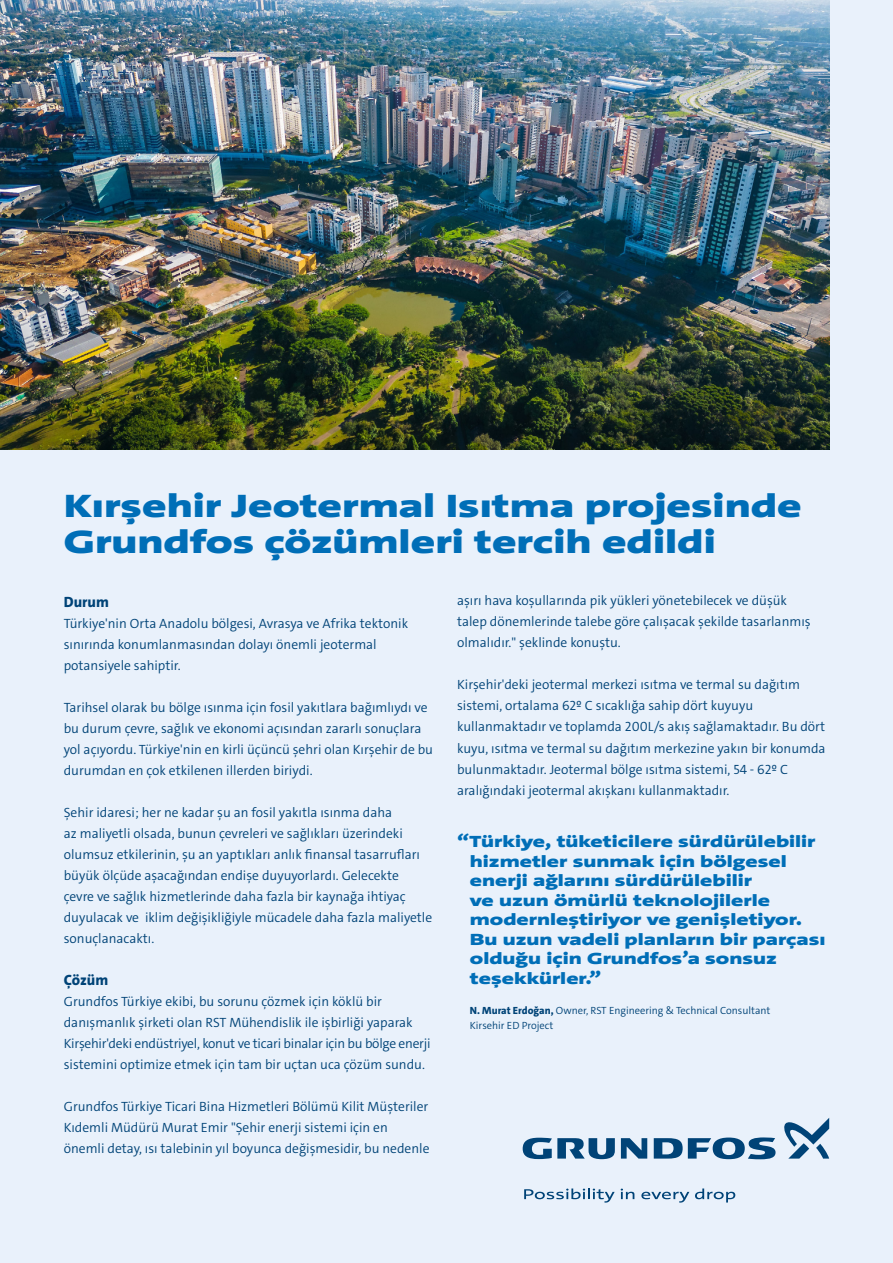
<style>
.page{position:relative;width:893px;height:1263px;background:#e9f1fb}
.page>*{position:absolute;margin:0;border:0;box-sizing:border-box;transform-origin:0 0}
.t1{font:900 33px/36px "Grundfos The Sans Extd";color:#006eb7}
.t2{font:900 16.5px/19.5px "Grundfos The Sans Extd";color:#006eb7}
.t3{font:800 15px "Grundfos The Sans";color:#004377}
.t4{font:300 13.5px/21px "Grundfos The Sans";color:#004377}
.t5{font:300 10.5px/15px "Grundfos The Sans";color:#004377}
.s1{font-weight:800}
</style>
<div class="page">
<img style="left:0;top:0;width:829px;height:449px">
<svg style="left:621px;top:1138px;width:26px;height:20px"></svg>
<svg style="left:523px;top:1138px;width:92px;height:21px"></svg>
<svg style="left:654px;top:1137px;width:121px;height:22px"></svg>
<svg style="left:784px;top:1118px;width:45px;height:40px"></svg>
<svg style="left:524px;top:1188px;width:91px;height:14px"></svg>
<svg style="left:621px;top:1188px;width:13px;height:11px"></svg>
<svg style="left:641px;top:1191px;width:48px;height:11px"></svg>
<svg style="left:695px;top:1188px;width:40px;height:14px"></svg>
<h1 class="t1" style="left:64px;top:488px;width:740px">Kırşehir Jeotermal Isıtma projesinde<br>Grundfos çözümleri tercih edildi</h1>
<p class="t3" style="left:64px;top:592px;width:47px">Durum</p>
<p class="t4" style="left:64px;top:613px;width:346px">Türkiye'nin Orta Anadolu bölgesi, Avrasya ve Afrika tektonik sınırında konumlanmasından dolayı önemli jeotermal potansiyele sahiptir.</p>
<p class="t4" style="left:64px;top:697px;width:371px">Tarihsel olarak bu bölge ısınma için fosil yakıtlara bağımlıydı ve bu durum çevre, sağlık ve ekonomi açısından zararlı sonuçlara yol açıyordu. Türkiye'nin en kirli üçüncü şehri olan Kırşehir de bu durumdan en çok etkilenen illerden biriydi.</p>
<p class="t4" style="left:64px;top:802px;width:370px">Şehir idaresi; her ne kadar şu an fosil yakıtla ısınma daha<br>az maliyetli olsada, bunun çevreleri ve sağlıkları üzerindeki olumsuz etkilerinin, şu an yaptıkları anlık finansal tasarrufları büyük ölçüde aşacağından endişe duyuyorlardı. Gelecekte çevre ve sağlık hizmetlerinde daha fazla bir kaynağa ihtiyaç duyulacak ve iklim değişikliğiyle mücadele daha fazla maliyetle sonuçlanacaktı.</p>
<p class="t3" style="left:64px;top:970px;width:46px">Çözüm</p>
<p class="t4" style="left:64px;top:991px;width:368px">Grundfos Türkiye ekibi, bu sorunu çözmek için köklü bir danışmanlık şirketi olan RST Mühendislik ile işbirliği yaparak Kirşehir'deki endüstriyel, konut ve ticari binalar için bu bölge enerji sistemini optimize etmek için tam bir uçtan uca çözüm sundu.</p>
<p class="t4" style="left:64px;top:1096px;width:367px">Grundfos Türkiye Ticari Bina Hizmetleri Bölümü Kilit Müşteriler<br>Kıdemli Müdürü Murat Emir "Şehir enerji sistemi için en önemli detay, ısı talebinin yıl boyunca değişmesidir, bu nedenle</p>
<p class="t4" style="left:457px;top:590px;width:355px">aşırı hava koşullarında pik yükleri yönetebilecek ve düşük talep dönemlerinde talebe göre çalışacak şekilde tasarlanmış olmalıdır." şeklinde konuştu.</p>
<p class="t4" style="left:457px;top:674px;width:370px">Kirşehir'deki jeotermal merkezi ısıtma ve termal su dağıtım sistemi, ortalama 62º C sıcaklığa sahip dört kuyuyu kullanmaktadır ve toplamda 200L/s akış sağlamaktadır. Bu dört kuyu, ısıtma ve termal su dağıtım merkezine yakın bir konumda bulunmaktadır. Jeotermal bölge ısıtma sistemi, 54 - 62º C aralığındaki jeotermal akışkanı kullanmaktadır.</p>
<p class="t2" style="left:470px;top:832px;width:357px;text-indent:-13px">“Türkiye, tüketicilere sürdürülebilir hizmetler sunmak için bölgesel enerji ağlarını sürdürülebilir<br>ve uzun ömürlü teknolojilerle modernleştiriyor ve genişletiyor.<br>Bu uzun vadeli planların bir parçası olduğu için Grundfos’a sonsuz teşekkürler.”</p>
<p class="t5" style="left:470px;top:1003px;width:302px"><span class="s1">N. Murat Erdoğan,</span> Owner, RST Engineering &amp; Technical Consultant<br>Kirsehir ED Project</p>
</div>
